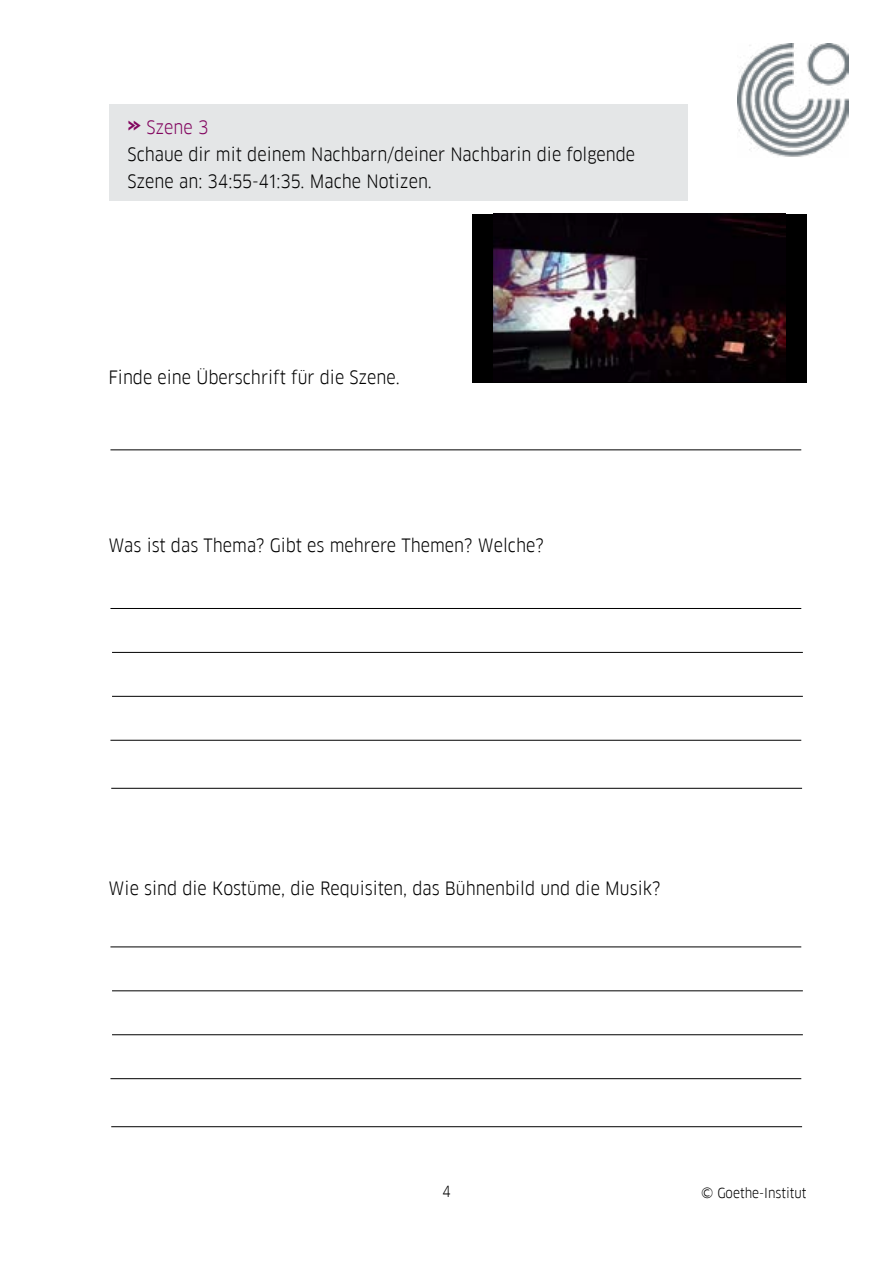
<style>
.page{position:relative;width:893px;height:1263px;background:#fff}
.page>*{position:absolute;margin:0;border:0;box-sizing:border-box;transform-origin:0 0}
.t1{font:18px/27px "Goethe FF Clan";color:#000}
.t2{font:15px "Goethe FF Clan";color:#000}
.t3{font:13.5px "Goethe FF Clan";color:#000}
.s1{font-weight:700;font-size:22.5px;color:#82055f}
.s2{color:#82055f}
</style>
<div class="page">
<img style="left:737px;top:44px;width:111px;height:113px">
<div style="left:109px;top:105px;width:579px;height:96px;background:#e4e6e7"></div>
<hr style="left:110px;top:449px;width:691px;height:1px;background:#000">
<hr style="left:110px;top:608px;width:691px;height:1px;background:#000">
<hr style="left:112px;top:652px;width:691px;height:1px;background:#000">
<hr style="left:112px;top:696px;width:691px;height:1px;background:#000">
<hr style="left:110px;top:740px;width:691px;height:1px;background:#000">
<hr style="left:111px;top:788px;width:691px;height:1px;background:#000">
<hr style="left:110px;top:946px;width:691px;height:1px;background:#000">
<hr style="left:112px;top:990px;width:691px;height:1px;background:#000">
<hr style="left:112px;top:1034px;width:691px;height:1px;background:#000">
<hr style="left:110px;top:1078px;width:691px;height:1px;background:#000">
<hr style="left:111px;top:1126px;width:691px;height:1px;background:#000">
<div style="left:472px;top:214px;width:334px;height:169px;background:#000"></div>
<img style="left:493px;top:214px;width:292px;height:168px">
<p class="t1" style="left:128px;top:113px;width:509px"><span class="s1">»</span> <span class="s2">Szene 3<br></span>Schaue dir mit deinem Nachbarn/deiner Nachbarin die folgende<br>Szene an: 34:55-41:35. Mache Notizen.</p>
<p class="t1" style="left:108px;top:364px;width:293px">Finde eine Überschrift für die Szene.</p>
<p class="t1" style="left:109px;top:532px;width:437px">Was ist das Thema? Gibt es mehrere Themen? Welche?</p>
<p class="t1" style="left:109px;top:874px;width:553px">Wie sind die Kostüme, die Requisiten, das Bühnenbild und die Musik?</p>
<p class="t2" style="left:442px;top:1183px;width:10px">4</p>
<p class="t3" style="left:701px;top:1185px;width:107px">© Goethe-Institut</p>
</div>
